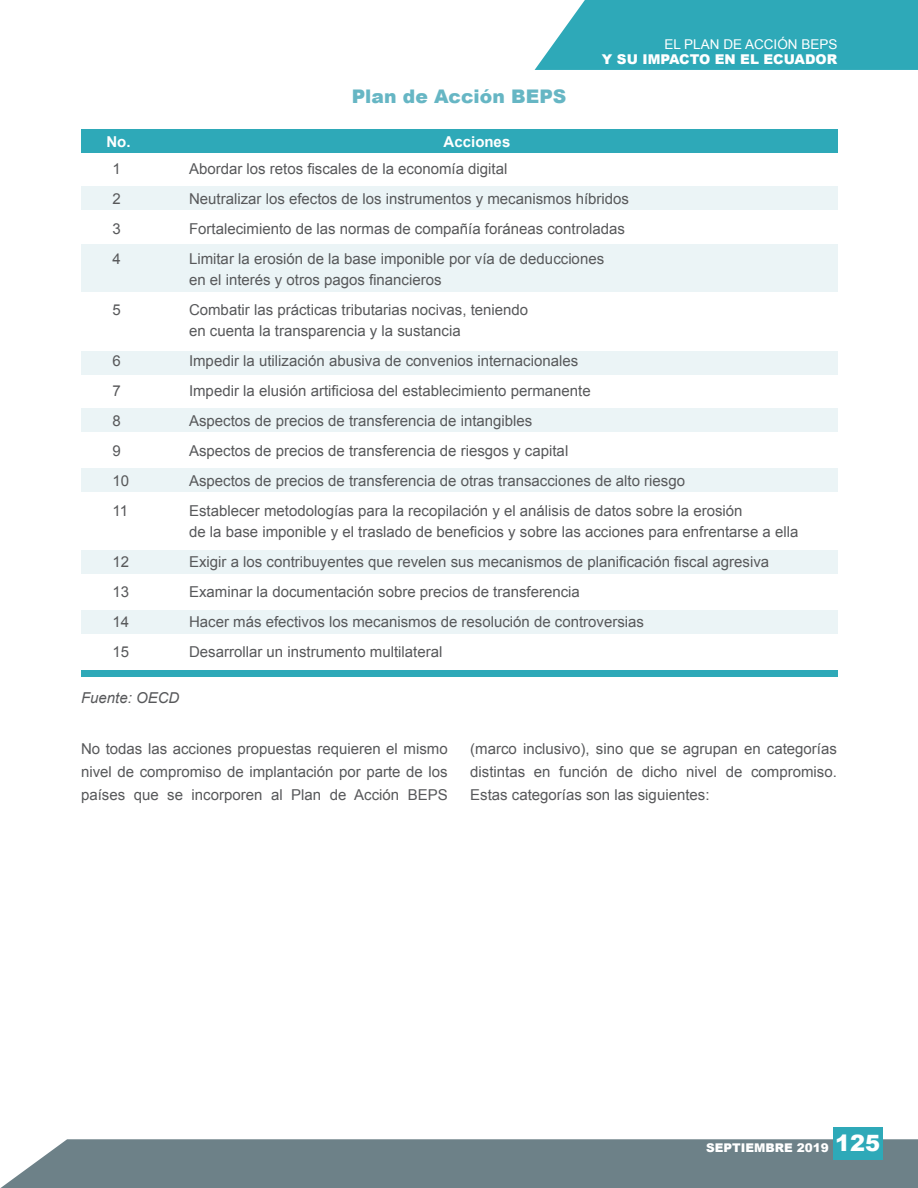
<style>
.page{position:relative;width:918px;height:1188px;background:#fff}
.page>*{position:absolute;margin:0;border:0;box-sizing:border-box;transform-origin:0 0}
.t1{font:900 18.75px "Arial";color:#66b6c4}
.t2{font:15px/23.2px "Arial";color:#57585a;text-align:justify}
.t3{font:700 15px "Arial";color:#fff}
.t4{font:italic 15px "Arial";color:#57585a}
.t5{font:900 13.5px "Arial";color:#fff}
.t6{font:13.5px "Arial";color:#fff}
.t7{font:900 12px "Arial";color:#fff}
.s1{font-size:22.5px}
</style>
<div class="page">
<div style="left:0;top:1139px;width:918px;height:49px;background:#6d8188"></div>
<div style="left:833px;top:1128px;width:50px;height:32px;background:#2ea9b8"></div>
<svg style="left:535px;top:0;width:383px;height:70px;background:#3baebc"></svg>
<div style="left:81px;top:130px;width:756px;height:23px;background:#2ea9b8"></div>
<div style="left:81px;top:670px;width:756px;height:7px;background:#2ea9b8"></div>
<div style="left:81px;top:187px;width:756px;height:23px;background:#ebf4f6"></div>
<div style="left:81px;top:244px;width:756px;height:48px;background:#ebf4f6"></div>
<div style="left:81px;top:351px;width:756px;height:23px;background:#ebf4f6"></div>
<div style="left:81px;top:408px;width:756px;height:23px;background:#ebf4f6"></div>
<div style="left:81px;top:468px;width:756px;height:23px;background:#ebf4f6"></div>
<div style="left:81px;top:550px;width:756px;height:24px;background:#ebf4f6"></div>
<div style="left:81px;top:610px;width:756px;height:23px;background:#ebf4f6"></div>
<p class="t1" style="left:352px;top:83px;width:216px">Plan de Acción BEPS</p>
<p class="t6" style="left:665px;top:36px;width:174px">EL PLAN DE ACCIÓN BEPS</p>
<p class="t5" style="left:602px;top:49px;width:237px">Y SU IMPACTO EN EL ECUADOR</p>
<p class="t3" style="left:106px;top:132px;width:26px">No.</p>
<p class="t3" style="left:444px;top:132px;width:68px">Acciones</p>
<p class="t2" style="left:112px;top:157px;width:10px">1</p>
<p class="t2" style="left:189px;top:157px;width:320px">Abordar los retos fiscales de la economía digital</p>
<p class="t2" style="left:112px;top:187px;width:10px">2</p>
<p class="t2" style="left:189px;top:187px;width:442px">Neutralizar los efectos de los instrumentos y mecanismos híbridos</p>
<p class="t2" style="left:112px;top:217px;width:10px">3</p>
<p class="t2" style="left:189px;top:217px;width:438px">Fortalecimiento de las normas de compañía foráneas controladas</p>
<p class="t2" style="left:112px;top:247px;width:10px">4</p>
<p class="t2" style="left:189px;top:247px;width:417px">Limitar la erosión de la base imponible por vía de deducciones</p>
<p class="t2" style="left:189px;top:268px;width:254px">en el interés y otros pagos financieros</p>
<p class="t2" style="left:112px;top:298px;width:10px">5</p>
<p class="t2" style="left:189px;top:298px;width:341px">Combatir las prácticas tributarias nocivas, teniendo</p>
<p class="t2" style="left:189px;top:319px;width:273px">en cuenta la transparencia y la sustancia</p>
<p class="t2" style="left:112px;top:349px;width:10px">6</p>
<p class="t2" style="left:189px;top:349px;width:391px">Impedir la utilización abusiva de convenios internacionales</p>
<p class="t2" style="left:112px;top:379px;width:10px">7</p>
<p class="t2" style="left:189px;top:379px;width:403px">Impedir la elusión artificiosa del establecimiento permanente</p>
<p class="t2" style="left:112px;top:409px;width:10px">8</p>
<p class="t2" style="left:189px;top:409px;width:345px">Aspectos de precios de transferencia de intangibles</p>
<p class="t2" style="left:112px;top:439px;width:10px">9</p>
<p class="t2" style="left:189px;top:439px;width:381px">Aspectos de precios de transferencia de riesgos y capital</p>
<p class="t2" style="left:112px;top:469px;width:18px">10</p>
<p class="t2" style="left:189px;top:469px;width:498px">Aspectos de precios de transferencia de otras transacciones de alto riesgo</p>
<p class="t2" style="left:112px;top:499px;width:17px">11</p>
<p class="t2" style="left:189px;top:499px;width:555px">Establecer metodologías para la recopilación y el análisis de datos sobre la erosión</p>
<p class="t2" style="left:189px;top:520px;width:611px">de la base imponible y el traslado de beneficios y sobre las acciones para enfrentarse a ella</p>
<p class="t2" style="left:112px;top:550px;width:18px">12</p>
<p class="t2" style="left:189px;top:550px;width:582px">Exigir a los contribuyentes que revelen sus mecanismos de planificación fiscal agresiva</p>
<p class="t2" style="left:112px;top:580px;width:18px">13</p>
<p class="t2" style="left:189px;top:580px;width:392px">Examinar la documentación sobre precios de transferencia</p>
<p class="t2" style="left:112px;top:610px;width:18px">14</p>
<p class="t2" style="left:189px;top:610px;width:457px">Hacer más efectivos los mecanismos de resolución de controversias</p>
<p class="t2" style="left:112px;top:640px;width:18px">15</p>
<p class="t2" style="left:189px;top:640px;width:255px">Desarrollar un instrumento multilateral</p>
<p class="t4" style="left:81px;top:688px;width:100px">Fuente: OECD</p>
<p class="t2" style="left:81px;top:737px;width:368px">No todas las acciones propuestas requieren el mismo nivel de compromiso de implantación por parte de los países que se incorporen al Plan de Acción BEPS</p>
<p class="t2" style="left:470px;top:737px;width:368px">(marco inclusivo), sino que se agrupan en categorías distintas en función de dicho nivel de compromiso.<br>Estas categorías son las siguientes:</p>
<p class="t7" style="left:706px;top:1139px;width:176px">SEPTIEMBRE 2019 <span class="s1">125</span></p>
</div>
